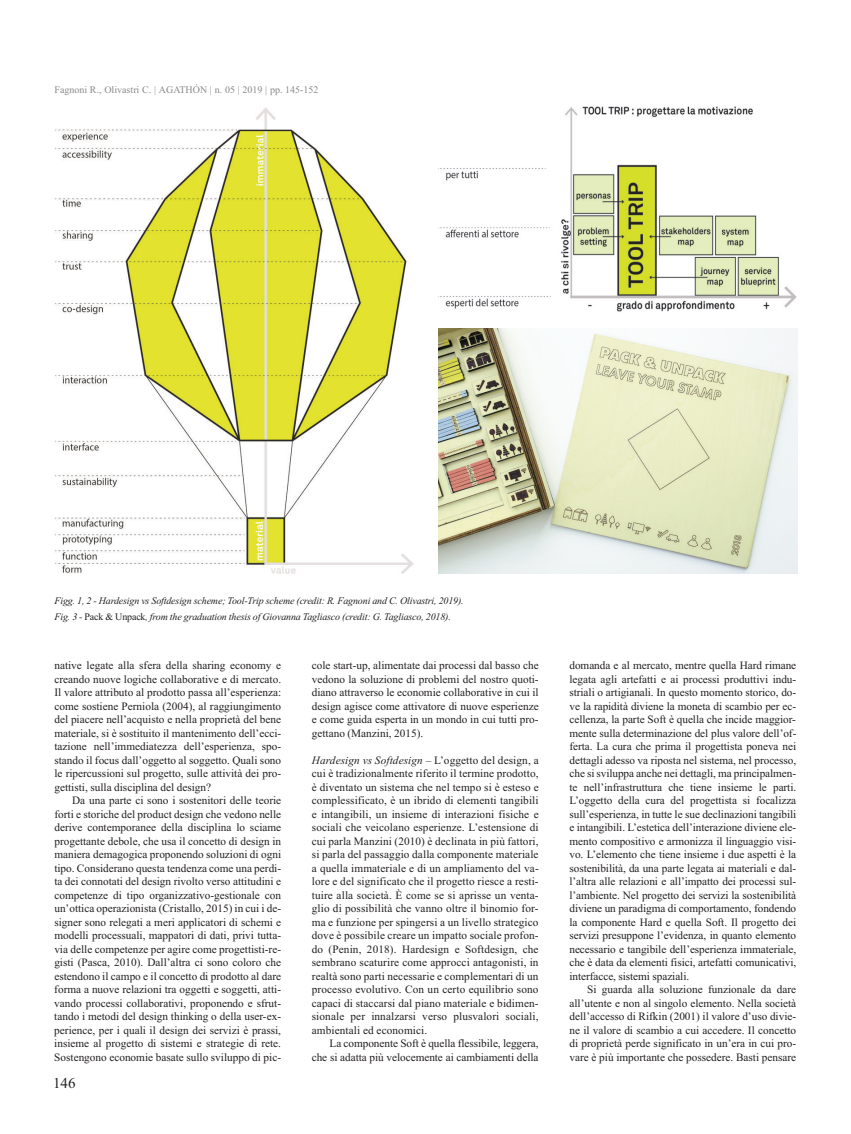
<style>
.page{position:relative;width:851px;height:1134px;background:#fff}
.page>*{position:absolute;margin:0;border:0;box-sizing:border-box;transform-origin:0 0}
.t1{font:15px "Times New Roman";color:#231f20}
.t2{font:11.25px/13.5px "Times New Roman";color:#231f20;text-align:justify}
.t3{font:italic 10px/16.5px "Times New Roman";letter-spacing:-.015em;color:#231f20}
.t4{font:10px "Times New Roman";color:#8a8989}
.s1{font-style:normal}
.s2{font-style:italic}
</style>
<div class="page">
<img style="left:438px;top:329px;width:359px;height:244px">
<img style="left:54px;top:107px;width:359px;height:466px">
<img style="left:440px;top:106px;width:356px;height:206px">
<p class="t4" style="left:54px;top:83px;width:266px">Fagnoni R., Olivastri C. | AGATHÓN | n. 05 | 2019 | pp. 145-152</p>
<p class="t3" style="left:54px;top:592px;width:411px">Figg. 1, 2 - Hardesign vs Softdesign scheme; Tool-Trip scheme (credit: R. Fagnoni and C. Olivastri, 2019).<br>Fig. 3 - <span class="s1">Pack &amp; Unpack</span>, from the graduation thesis of Giovanna Tagliasco (credit: G. Tagliasco, 2018).</p>
<p class="t2" style="left:54px;top:658px;width:228px">native legate alla sfera della sharing economy e creando nuove logiche collaborative e di mercato.<br>Il valore attributo al prodotto passa all’esperienza: come sostiene Perniola (2004), al raggiungimento del piacere nell’acquisto e nella proprietà del bene materiale, si è sostituito il mantenimento dell’ecci&shy;tazione nell’immediatezza dell’esperienza, spo&shy;stando il focus dall’oggetto al soggetto. Quali sono le ripercussioni sul progetto, sulle attività dei pro&shy;gettisti, sulla disciplina del design?</p>
<p class="t2" style="left:54px;top:793px;width:228px;text-indent:18px">Da una parte ci sono i sostenitori delle teorie forti e storiche del product design che vedono nelle derive contemporanee della disciplina lo sciame progettante debole, che usa il concetto di design in maniera demagogica proponendo soluzioni di ogni tipo. Considerano questa tendenza come una perdi&shy;ta dei connotati del design rivolto verso attitudini e competenze di tipo organizzativo-gestionale con un’ottica operazionista (Cristallo, 2015) in cui i de&shy;signer sono relegati a meri applicatori di schemi e modelli processuali, mappatori di dati, privi tutta&shy;via delle competenze per agire come progettisti-re&shy;gisti (Pasca, 2010). Dall’altra ci sono coloro che estendono il campo e il concetto di prodotto al dare forma a nuove relazioni tra oggetti e soggetti, atti&shy;vando processi collaborativi, proponendo e sfrut&shy;tando i metodi del design thinking o della user-ex&shy;perience, per i quali il design dei servizi è prassi, insieme al progetto di sistemi e strategie di rete.<br>Sostengono economie basate sullo sviluppo di pic-</p>
<h1 class="t1" style="left:53px;top:1072px;width:24px">146</h1>
<p class="t2" style="left:312px;top:658px;width:228px">cole start-up, alimentate dai processi dal basso che vedono la soluzione di problemi del nostro quoti&shy;diano attraverso le economie collaborative in cui il design agisce come attivatore di nuove esperienze e come guida esperta in un mondo in cui tutti pro&shy;gettano (Manzini, 2015).</p>
<p class="t2" style="left:312px;top:753px;width:228px"><span class="s2">Hardesign vs Softdesign –</span> L’oggetto del design, a cui è tradizionalmente riferito il termine prodotto, è diventato un sistema che nel tempo si è esteso e complessificato, è un ibrido di elementi tangibili e intangibili, un insieme di interazioni fisiche e sociali che veicolano esperienze. L’estensione di cui parla Manzini (2010) è declinata in più fattori, si parla del passaggio dalla componente materiale a quella immateriale e di un ampliamento del va&shy;lore e del significato che il progetto riesce a resti&shy;tuire alla società. È come se si aprisse un venta&shy;glio di possibilità che vanno oltre il binomio for&shy;ma e funzione per spingersi a un livello strategico dove è possibile creare un impatto sociale profon&shy;do (Penin, 2018). Hardesign e Softdesign, che sembrano scaturire come approcci antagonisti, in realtà sono parti necessarie e complementari di un processo evolutivo. Con un certo equilibrio sono capaci di staccarsi dal piano materiale e bidimen&shy;sionale per innalzarsi verso plusvalori sociali, ambientali ed economici.</p>
<p class="t2" style="left:312px;top:1036px;width:228px;text-align:right">La componente Soft è quella flessibile, leggera, che si adatta più velocemente ai cambiamenti della</p>
<p class="t2" style="left:569px;top:658px;width:228px">domanda e al mercato, mentre quella Hard rimane legata agli artefatti e ai processi produttivi indu&shy;striali o artigianali. In questo momento storico, do&shy;ve la rapidità diviene la moneta di scambio per ec&shy;cellenza, la parte Soft è quella che incide maggior&shy;mente sulla determinazione del plus valore dell’of&shy;ferta. La cura che prima il progettista poneva nei dettagli adesso va riposta nel sistema, nel processo, che si sviluppa anche nei dettagli, ma principalmen&shy;te nell’infrastruttura che tiene insieme le parti.<br>L’oggetto della cura del progettista si focalizza sull’esperienza, in tutte le sue declinazioni tangibili e intangibili. L’estetica dell’interazione diviene ele&shy;mento compositivo e armonizza il linguaggio visi&shy;vo. L’elemento che tiene insieme i due aspetti è la sostenibilità, da una parte legata ai materiali e dal&shy;l’altra alle relazioni e all’impatto dei processi sul&shy;l’ambiente. Nel progetto dei servizi la sostenibilità diviene un paradigma di comportamento, fondendo la componente Hard e quella Soft. Il progetto dei servizi presuppone l’evidenza, in quanto elemento necessario e tangibile dell’esperienza immateriale, che è data da elementi fisici, artefatti comunicativi, interfacce, sistemi spaziali.</p>
<p class="t2" style="left:569px;top:982px;width:228px;text-indent:18px">Si guarda alla soluzione funzionale da dare all’utente e non al singolo elemento. Nella società dell’accesso di Rifkin (2001) il valore d’uso divie&shy;ne il valore di scambio a cui accedere. Il concetto di proprietà perde significato in un’era in cui pro&shy;vare è più importante che possedere. Basti pensare</p>
</div>
